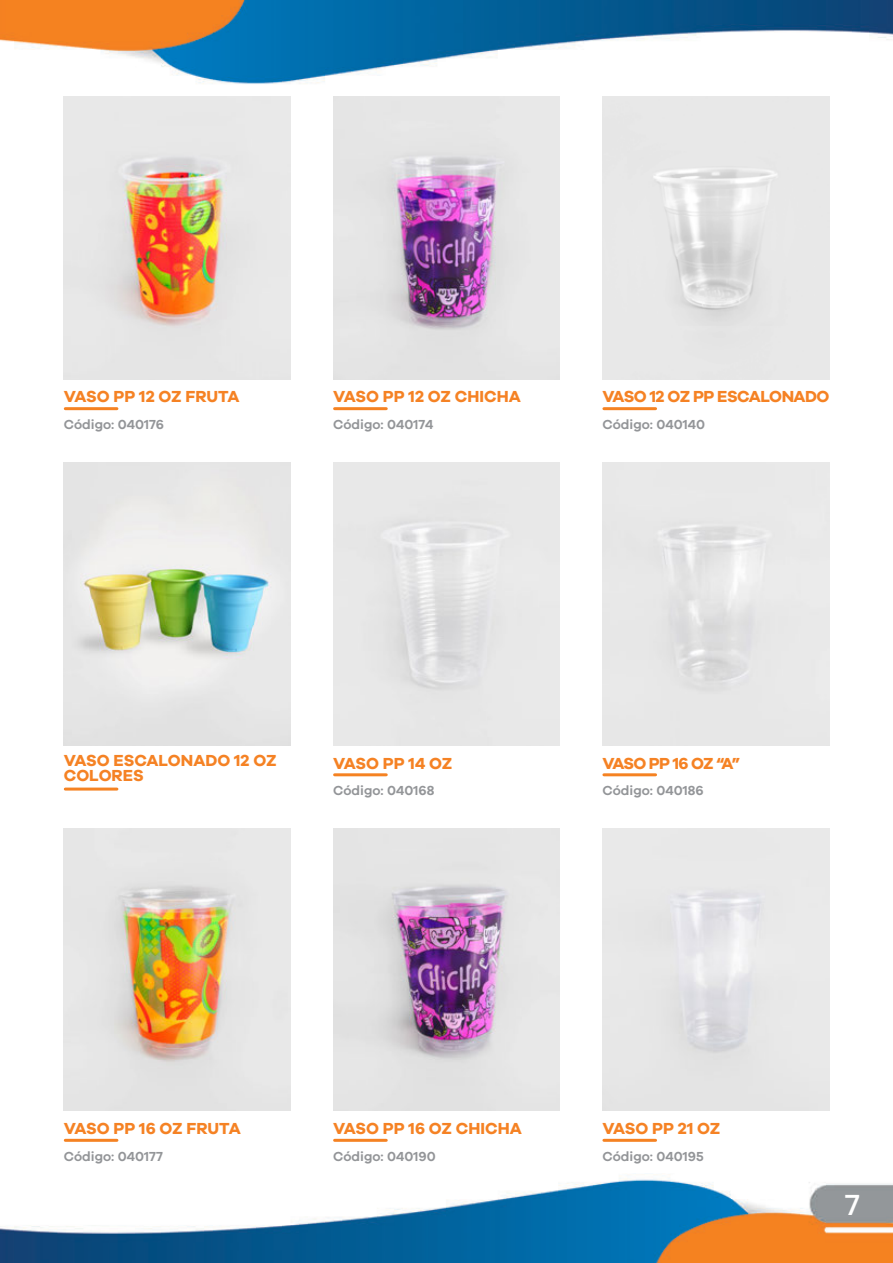
<style>
.page{position:relative;width:893px;height:1263px;background:#fff}
.page>*{position:absolute;margin:0;border:0;box-sizing:border-box;transform-origin:0 0}
.t1{font:500 30px "Galano Grotesque";color:#fff}
.t2{font:700 16.5px/15px "Galano Grotesque";letter-spacing:-.01em;color:#f58224}
.t3{font:700 16.5px "Galano Grotesque";letter-spacing:-.035em;color:#f58224}
.t4{font:700 16.5px "Galano Grotesque";letter-spacing:-.05em;color:#f58224}
.t5{font:600 13.5px "Galano Grotesque";color:#939598}
</style>
<div class="page">
<img style="left:0;top:0;width:893px;height:1263px">
<hr style="left:65px;top:407px;width:52px;height:3px;background:#f58222">
<hr style="left:65px;top:1139px;width:52px;height:3px;background:#f58222">
<hr style="left:335px;top:407px;width:51px;height:3px;background:#f58222">
<hr style="left:335px;top:773px;width:51px;height:3px;background:#f58222">
<hr style="left:335px;top:1139px;width:51px;height:3px;background:#f58222">
<hr style="left:604px;top:407px;width:52px;height:3px;background:#f58222">
<hr style="left:604px;top:773px;width:52px;height:3px;background:#f58222">
<hr style="left:604px;top:1139px;width:52px;height:3px;background:#f58222">
<img style="left:64px;top:97px;width:227px;height:282px">
<img style="left:64px;top:463px;width:226px;height:282px">
<img style="left:64px;top:828px;width:227px;height:283px">
<img style="left:333px;top:97px;width:227px;height:282px">
<img style="left:333px;top:463px;width:227px;height:282px">
<img style="left:333px;top:828px;width:227px;height:283px">
<img style="left:602px;top:97px;width:227px;height:282px">
<img style="left:602px;top:463px;width:227px;height:282px">
<img style="left:602px;top:828px;width:227px;height:283px">
<hr style="left:65px;top:787px;width:52px;height:3px;background:#f58222">
<p class="t2" style="left:64px;top:389px;width:177px">VASO PP 12 OZ FRUTA</p>
<p class="t5" style="left:64px;top:416px;width:102px">Código: 040176</p>
<p class="t2" style="left:333px;top:389px;width:189px">VASO PP 12 OZ CHICHA</p>
<p class="t5" style="left:333px;top:416px;width:102px">Código: 040174</p>
<p class="t3" style="left:602px;top:387px;width:229px">VASO 12 OZ PP ESCALONADO</p>
<p class="t5" style="left:602px;top:416px;width:104px">Código: 040140</p>
<p class="t2" style="left:64px;top:753px;width:214px">VASO ESCALONADO 12 OZ<br>COLORES</p>
<p class="t2" style="left:333px;top:755px;width:121px">VASO PP 14 OZ</p>
<p class="t5" style="left:333px;top:782px;width:103px">Código: 040168</p>
<p class="t4" style="left:602px;top:753px;width:140px">VASO PP 16 OZ “A”</p>
<p class="t5" style="left:602px;top:782px;width:103px">Código: 040186</p>
<p class="t2" style="left:64px;top:1120px;width:178px">VASO PP 16 OZ FRUTA</p>
<p class="t5" style="left:64px;top:1148px;width:101px">Código: 040177</p>
<p class="t2" style="left:333px;top:1120px;width:190px">VASO PP 16 OZ CHICHA</p>
<p class="t2" style="left:602px;top:1120px;width:119px">VASO PP 21 OZ</p>
<p class="t5" style="left:333px;top:1148px;width:104px">Código: 040190</p>
<p class="t5" style="left:602px;top:1148px;width:103px">Código: 040195</p>
<p class="t1" style="left:845px;top:1186px;width:16px">7</p>
</div>
